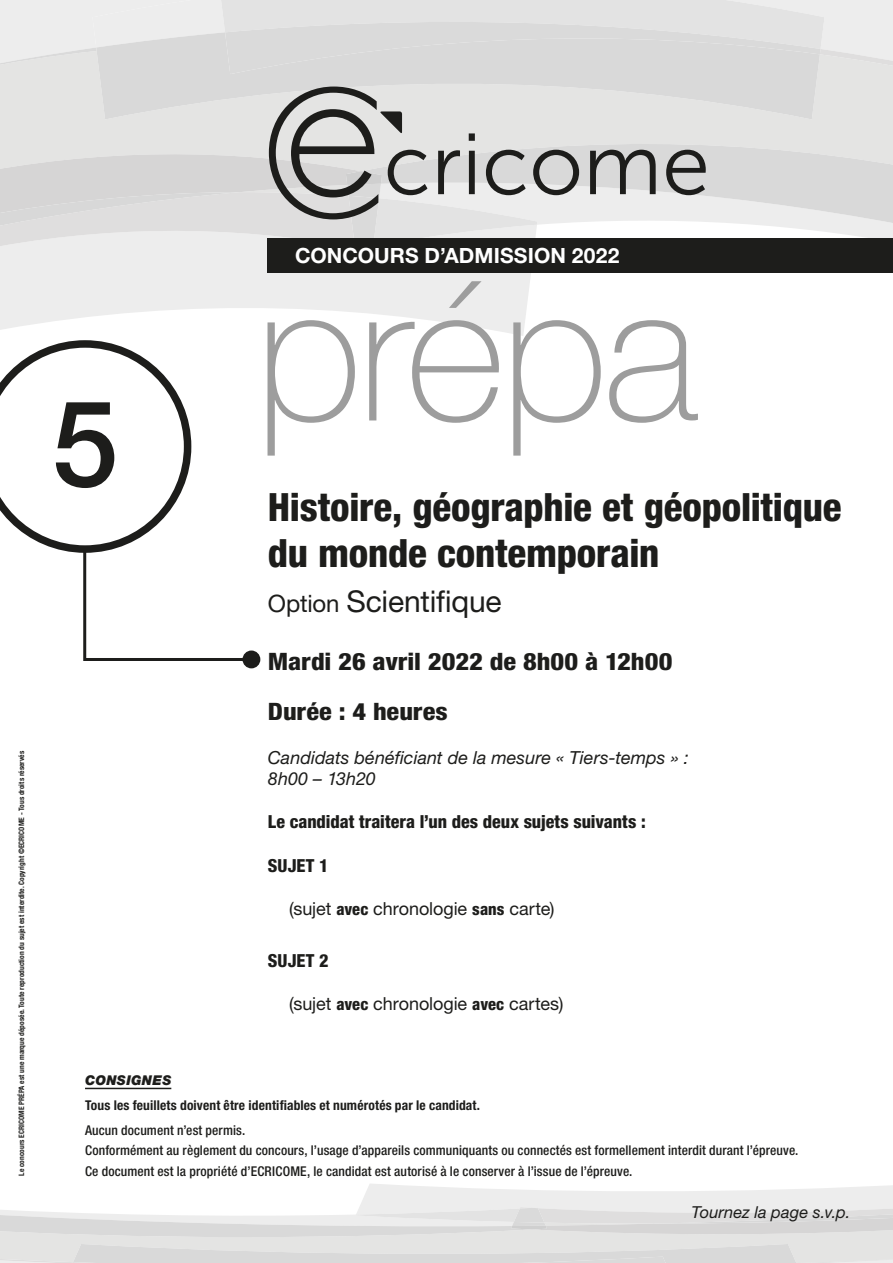
<style>
.page{position:relative;width:893px;height:1263px;background:#fff}
.page>*{position:absolute;margin:0;border:0;box-sizing:border-box;transform-origin:0 0}
.t1{font:100 190.8px "Helvetica Neue";letter-spacing:-.02em;color:#9d9d9d}
.t2{font:500 120px "Helvetica Neue LT Std";color:#1d1d1b}
.t3{font:800 condensed 39px "Helvetica Neue";letter-spacing:-.005em;color:#1d1d1b}
.t4{font:30px "Helvetica Neue LT Std";letter-spacing:-.005em;color:#1d1d1b}
.t5{font:800 condensed 24px "Helvetica Neue";color:#1d1d1b;scale:1.1 1}
.t6{font:700 21px "Helvetica Neue LT Std";letter-spacing:.005em;color:#fff}
.t7{font:18px "Helvetica Neue LT Std";letter-spacing:-.005em;color:#1d1d1b}
.t8{font:800 condensed 18px "Helvetica Neue";color:#1d1d1b}
.t9{font:italic 18px "Helvetica Neue LT Std";letter-spacing:.005em;color:#1d1d1b}
.t10{font:italic 16.5px "Helvetica Neue LT Std";letter-spacing:.005em;color:#1d1d1b}
.t11{font:500 condensed 13.5px "Helvetica Neue LT Std";letter-spacing:.01em;color:#1d1d1b}
.t12{font:700 condensed 13.5px "Helvetica Neue";letter-spacing:.01em;color:#1d1d1b}
.t13{font:italic 900 13.5px "Helvetica Neue";letter-spacing:.025em;color:#1d1d1b}
.TEXTE_NOTE{font:700 condensed 7.5px "Helvetica Neue";color:#1d1d1b}
.s1{font-size:24px}
.s2{font-family:"Helvetica Neue";font-weight:800;font-stretch:condensed;font-size:16.5px}
</style>
<div class="page">
<svg style="left:0;top:0;width:893px;height:336px"></svg>
<svg style="left:0;top:1184px;width:893px;height:79px"></svg>
<div style="left:268px;top:238px;width:625px;height:34px;background:#1d1d1b"></div>
<svg style="left:0;top:340px;width:242px;height:321px"></svg>
<div style="left:242px;top:650px;width:18px;height:18px;background:#1d1d1b;border-radius:50%"></div>
<hr style="left:85px;top:1088px;width:86px;height:1px;background:#1d1d1b">
<svg style="left:0;top:87px;width:893px;height:164px;background:#cbcbca"></svg>
<p class="TEXTE_NOTE" style="left:17px;top:1176px;width:426px;rotate:-90deg">Le concours ECRICOME PRÉPA est une marque déposée. Toute reproduction du sujet est interdite. Copyright ©ECRICOME - Tous droits réservés</p>
<p class="t2" style="left:52px;top:372px;width:68px">5</p>
<p class="t6" style="left:295px;top:242px;width:326px">CONCOURS D’ADMISSION 2022</p>
<p class="t1" style="left:255px;top:208px;width:445px">prépa</p>
<p class="t3" style="left:268px;top:483px;width:575px">Histoire, géographie et géopolitique</p>
<p class="t3" style="left:268px;top:529px;width:393px">du monde contemporain</p>
<p class="t4" style="left:268px;top:583px;width:235px"><span class="s1">Option</span> Scientifique</p>
<p class="t5" style="left:268px;top:647px;width:369px">Mardi 26 avril 2022 de 8h00 à 12h00</p>
<p class="t5" style="left:268px;top:697px;width:165px">Durée : 4 heures</p>
<p class="t9" style="left:268px;top:746px;width:422px">Candidats bénéficiant de la mesure « Tiers-temps » :</p>
<p class="t9" style="left:268px;top:768px;width:109px">8h00 – 13h20</p>
<p class="t8" style="left:268px;top:811px;width:379px">Le candidat traitera l’un des deux sujets suivants :</p>
<p class="t8" style="left:268px;top:854px;width:62px">SUJET 1</p>
<p class="t7" style="left:289px;top:898px;width:267px">(sujet <span class="s2">avec</span> chronologie <span class="s2">sans</span> carte)</p>
<p class="t8" style="left:268px;top:949px;width:62px">SUJET 2</p>
<p class="t7" style="left:289px;top:993px;width:276px">(sujet <span class="s2">avec</span> chronologie <span class="s2">avec</span> cartes)</p>
<p class="t13" style="left:85px;top:1072px;width:88px">CONSIGNES</p>
<p class="t12" style="left:85px;top:1097px;width:397px">Tous les feuillets doivent être identifiables et numérotés par le candidat.</p>
<p class="t11" style="left:85px;top:1122px;width:162px">Aucun document n’est permis.</p>
<p class="t11" style="left:85px;top:1142px;width:715px">Conformément au règlement du concours, l’usage d’appareils communiquants ou connectés est formellement interdit durant l’épreuve.</p>
<p class="t11" style="left:85px;top:1163px;width:549px">Ce document est la propriété d’ECRICOME, le candidat est autorisé à le conserver à l’issue de l’épreuve.</p>
<p class="t10" style="left:692px;top:1202px;width:160px">Tournez la page s.v.p.</p>
</div>
